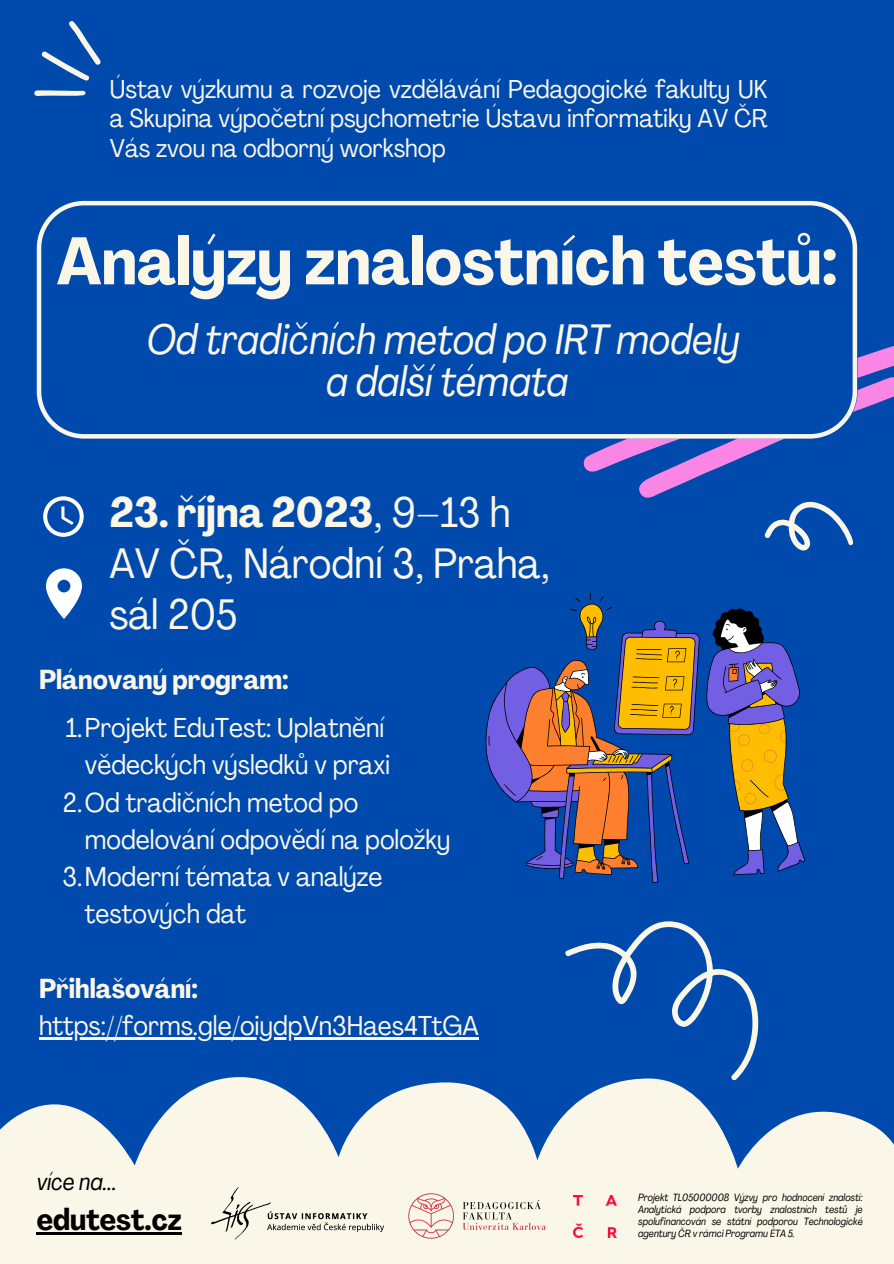
<style>
.page{position:relative;width:894px;height:1264px;background:#fff}
.page>*{position:absolute;margin:0;border:0;box-sizing:border-box;transform-origin:0 0}
.t1{font:700 condensed 66px "Agrandir";color:#faf7e8}
.t2{font:italic condensed 42px "Agrandir";color:#faf7e8}
.t3{font:condensed 42px "Agrandir";color:#faf7e8}
.t4{font:700 condensed 42px "Agrandir";color:#faf7e8}
.t5{font:700 condensed 30px "Agrandir";color:#000}
.t6{font:condensed 27px/37.2px "Agrandir";color:#faf7e8}
.t7{font:700 condensed 27px "Agrandir";color:#faf7e8}
.t8{font:condensed 25.5px/29.2px "Agrandir";color:#faf7e8;text-align:justify}
.t9{font:italic condensed 24px "Agrandir";color:#000}
.t10{font:italic condensed 10.35px/12.1px "Agrandir";color:#000;text-align:justify}
.s1{font-weight:400}
.s2{font-weight:700}
</style>
<div class="page">
<div style="left:0;top:0;width:893px;height:1263px;background:#004aad"></div>
<svg style="left:565px;top:921px;width:194px;height:149px"></svg>
<svg style="left:34px;top:21px;width:67px;height:75px"></svg>
<svg style="left:764px;top:501px;width:89px;height:50px"></svg>
<svg style="left:0;top:1077px;width:893px;height:186px;fill:#faf7e8"></svg>
<svg style="left:581px;top:335px;width:312px;height:163px"></svg>
<svg style="left:37px;top:201px;width:819px;height:237px"></svg>
<svg style="left:485px;top:592px;width:320px;height:290px"></svg>
<svg style="left:211px;top:1186px;width:173px;height:53px;background:#e5e2d5"></svg>
<img style="left:397px;top:1182px;width:159px;height:67px">
<img style="left:573px;top:1194px;width:43px;height:43px">
<svg style="left:46px;top:568px;width:36px;height:51px"></svg>
<svg style="left:43px;top:496px;width:41px;height:41px"></svg>
<hr style="left:37px;top:1231px;width:145px;height:3px;background:#000">
<hr style="left:39px;top:1036px;width:440px;height:3px;background:#faf7e8">
<p class="t8" style="left:110px;top:77px;width:659px">Ústav výzkumu a rozvoje vzdělávání Pedagogické fakulty UK a Skupina výpočetní psychometrie Ústavu informatiky AV ČR Vás zvou na odborný workshop</p>
<p class="t1" style="left:57px;top:235px;width:782px">Analýzy znalostních testů:</p>
<p class="t2" style="left:147px;top:322px;width:594px">Od tradičních metod po IRT modely</p>
<p class="t2" style="left:326px;top:364px;width:243px">a další témata</p>
<p class="t4" style="left:109px;top:495px;width:402px">23. října 2023<span class="s1">, 9–13 h</span></p>
<p class="t3" style="left:109px;top:546px;width:441px">AV ČR, Národní 3, Praha,</p>
<p class="t3" style="left:109px;top:597px;width:129px">sál 205</p>
<p class="t7" style="left:39px;top:668px;width:251px">Plánovaný program:</p>
<p class="t6" style="left:66px;top:712px;width:326px;text-align:right">1.Projekt EduTest: Uplatnění vědeckých výsledků v praxi</p>
<p class="t6" style="left:85px;top:786px;width:367px;text-indent:-22px">2.Od tradičních metod po modelování odpovědí na položky</p>
<p class="t6" style="left:85px;top:860px;width:299px;text-indent:-22px">3.Moderní témata v analýze testových dat</p>
<p class="t6" style="left:39px;top:972px;width:441px"><span class="s2">Přihlašování: </span>https://forms.gle/oiydpVn3Haes4TtGA</p>
<p class="t9" style="left:37px;top:1172px;width:81px">více na...</p>
<p class="t5" style="left:37px;top:1207px;width:146px">edutest.cz</p>
<p class="t10" style="left:638px;top:1192px;width:226px">Projekt TL05000008 Výzvy pro hodnocení znalostí:<br>Analytická podpora tvorby znalostních testů je spolufinancován se státní podporou Technologické agentury ČR v rámci Programu ÉTA 5.</p>
</div>
